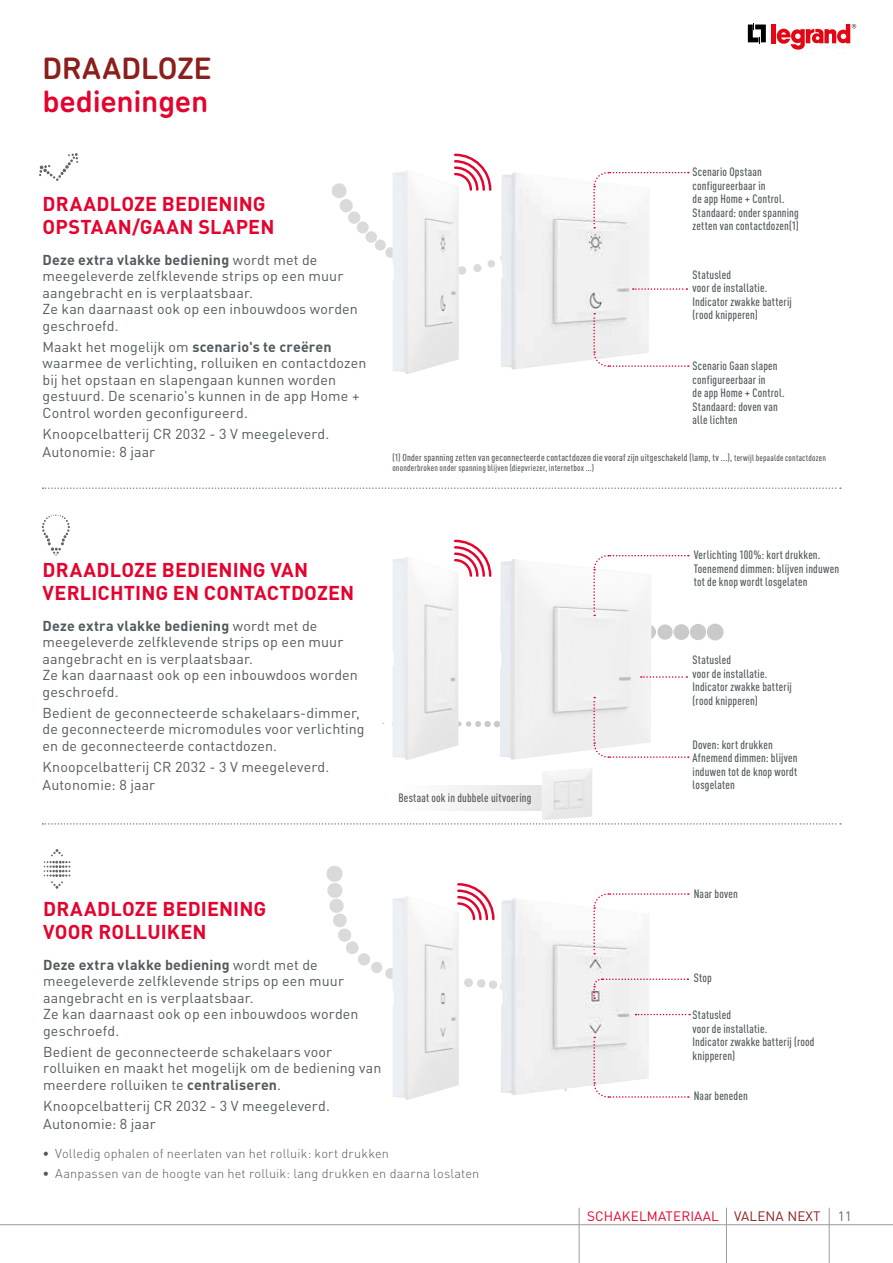
<style>
.page{position:relative;width:893px;height:1263px;background:#fff}
.page>*{position:absolute;margin:0;border:0;box-sizing:border-box;transform-origin:0 0}
.t1{font:500 31.5px "DIN Next Rounded LT Pro";letter-spacing:-.01em;color:#e4032e}
.t2{font:500 31.5px "DIN Next Rounded LT Pro";letter-spacing:-.005em;color:#8b1f1b}
.t3{font:700 19.8px/23.1px "DIN Pro";letter-spacing:.005em;color:#e4032e}
.t4{font:14.25px/16.5px "DIN Pro";letter-spacing:.01em;color:#535a5d}
.t5{font:13.5px "DIN Pro";letter-spacing:.01em;color:#e4032e}
.t6{font:13.5px "DIN Pro";color:#626a6e}
.t7{font:300 12.75px "DIN Pro";letter-spacing:.015em;color:#535a5d}
.t8{font:500 condensed 12px/13.5px "DIN Pro";letter-spacing:.015em;color:#535a5d}
.t9{font:500 condensed 9.9px "DIN Pro";letter-spacing:.02em;color:#535a5d}
.t10{font:500 condensed 9px "DIN Pro";letter-spacing:.025em;color:#535a5d}
.s1{font-weight:700}
.s2{font-size:9px}
.s3{color:#8b1f1b}
</style>
<div class="page">
<svg style="left:326px;top:866px;width:175px;height:123px"></svg>
<hr style="left:0;top:1224px;width:893px;height:1px;background:#9d9d9c">
<hr style="left:726px;top:1208px;width:1px;height:55px;background:#9d9d9c">
<hr style="left:579px;top:1208px;width:1px;height:55px;background:#9d9d9c">
<hr style="left:829px;top:1208px;width:1px;height:55px;background:#9d9d9c">
<svg style="left:748px;top:23px;width:18px;height:21px"></svg>
<hr style="left:772px;top:24px;width:4px;height:19px;background:#e30613">
<svg style="left:777px;top:24px;width:79px;height:26px"></svg>
<img style="left:500px;top:559px;width:151px;height:201px">
<img style="left:392px;top:557px;width:66px;height:203px">
<img style="left:501px;top:898px;width:148px;height:197px">
<img style="left:393px;top:896px;width:66px;height:204px">
<img style="left:501px;top:213px;width:148px;height:156px">
<img style="left:393px;top:275px;width:66px;height:99px">
<svg style="left:593px;top:313px;width:96px;height:55px"></svg>
<svg style="left:633px;top:288px;width:54px;height:2px"></svg>
<svg style="left:593px;top:171px;width:96px;height:57px"></svg>
<svg style="left:382px;top:624px;width:342px;height:134px"></svg>
<svg style="left:593px;top:555px;width:96px;height:61px"></svg>
<svg style="left:635px;top:1014px;width:55px;height:1px"></svg>
<svg style="left:332px;top:153px;width:229px;height:122px"></svg>
<svg style="left:453px;top:539px;width:39px;height:39px"></svg>
<svg style="left:456px;top:882px;width:40px;height:39px"></svg>
<svg style="left:43px;top:487px;width:798px;height:2px"></svg>
<svg style="left:43px;top:823px;width:798px;height:2px"></svg>
<svg style="left:593px;top:1037px;width:96px;height:61px"></svg>
<svg style="left:593px;top:893px;width:96px;height:61px"></svg>
<svg style="left:592px;top:978px;width:96px;height:21px"></svg>
<svg style="left:42px;top:515px;width:28px;height:40px"></svg>
<svg style="left:44px;top:849px;width:26px;height:40px"></svg>
<svg style="left:39px;top:153px;width:39px;height:28px"></svg>
<div style="left:454px;top:785px;width:88px;height:25px;background:#ececec"></div>
<img style="left:542px;top:768px;width:50px;height:52px">
<h1 class="t2" style="left:43px;top:50px;width:171px">DRAADLOZE</h1>
<h1 class="t1" style="left:43px;top:83px;width:167px">bedieningen</h1>
<h2 class="t3" style="left:43px;top:191px;width:233px">DRAADLOZE BEDIENING<br>OPSTAAN/GAAN SLAPEN</h2>
<p class="t4" style="left:43px;top:250px;width:317px"><span class="s1">Deze extra vlakke bediening</span> wordt met de meegeleverde zelfklevende strips op een muur aangebracht en is verplaatsbaar.<br>Ze kan daarnaast ook op een inbouwdoos worden geschroefd.</p>
<p class="t4" style="left:43px;top:337px;width:325px">Maakt het mogelijk om <span class="s1">scenario's te creëren </span>waarmee de verlichting, rolluiken en contactdozen bij het opstaan en slapengaan kunnen worden gestuurd. De scenario's kunnen in de app Home + Control worden geconfigureerd.</p>
<p class="t4" style="left:43px;top:424px;width:288px;line-height:17.9px">Knoopcelbatterij CR 2032 - 3 V meegeleverd.<br>Autonomie: 8 jaar</p>
<p class="t8" style="left:693px;top:164px;width:108px">Scenario Opstaan configureerbaar in<br>de app Home + Control.<br>Standaard: onder spanning zetten van contactdozen(1)</p>
<p class="t8" style="left:693px;top:267px;width:101px">Statusled<br>voor de installatie.<br>Indicator zwakke batterij (rood knipperen)</p>
<p class="t8" style="left:693px;top:358px;width:94px">Scenario Gaan slapen configureerbaar in<br>de app Home + Control.<br>Standaard: doven van alle lichten</p>
<p class="t9" style="left:392px;top:450px;width:435px">(1) Onder spanning zetten van geconnecteerde contactdozen die vooraf zijn uitgeschakeld (lamp, tv ...), <span class="s2">terwijl bepaalde contactdozen</span></p>
<p class="t10" style="left:392px;top:461px;width:203px">ononderbroken onder spanning blijven (diepvriezer, internetbox ...)</p>
<h2 class="t3" style="left:43px;top:557px;width:313px">DRAADLOZE BEDIENING VAN<br>VERLICHTING EN CONTACTDOZEN</h2>
<p class="t4" style="left:43px;top:616px;width:317px"><span class="s1">Deze extra vlakke bediening</span> wordt met de meegeleverde zelfklevende strips op een muur aangebracht en is verplaatsbaar.<br>Ze kan daarnaast ook op een inbouwdoos worden geschroefd.</p>
<p class="t4" style="left:43px;top:703px;width:324px">Bedient de geconnecteerde schakelaars-dimmer, de geconnecteerde micromodules voor verlichting en de geconnecteerde contactdozen.</p>
<p class="t4" style="left:43px;top:756px;width:288px;line-height:17.9px">Knoopcelbatterij CR 2032 - 3 V meegeleverd.<br>Autonomie: 8 jaar</p>
<p class="t8" style="left:398px;top:790px;width:134px">Bestaat ook in dubbele uitvoering</p>
<p class="t8" style="left:694px;top:547px;width:147px">Verlichting 100%: kort drukken.<br>Toenemend dimmen: blijven induwen tot de knop wordt losgelaten</p>
<p class="t8" style="left:693px;top:652px;width:101px">Statusled<br>voor de installatie.<br>Indicator zwakke batterij (rood knipperen)</p>
<p class="t8" style="left:693px;top:737px;width:107px">Doven: kort drukken<br>Afnemend dimmen: blijven induwen tot de knop wordt losgelaten</p>
<h2 class="t3" style="left:43px;top:896px;width:224px">DRAADLOZE BEDIENING<br>VOOR ROLLUIKEN</h2>
<p class="t4" style="left:43px;top:955px;width:317px"><span class="s1">Deze extra vlakke bediening</span> wordt met de meegeleverde zelfklevende strips op een muur aangebracht en is verplaatsbaar.<br>Ze kan daarnaast ook op een inbouwdoos worden geschroefd.</p>
<p class="t4" style="left:43px;top:1042px;width:340px">Bedient de geconnecteerde schakelaars voor rolluiken en maakt het mogelijk om de bediening van meerdere rolluiken te <span class="s1">centraliseren</span>.</p>
<p class="t4" style="left:43px;top:1095px;width:288px;line-height:17.9px">Knoopcelbatterij CR 2032 - 3 V meegeleverd.<br>Autonomie: 8 jaar</p>
<p class="t8" style="left:694px;top:886px;width:46px">Naar boven</p>
<p class="t8" style="left:694px;top:970px;width:20px">Stop</p>
<p class="t8" style="left:693px;top:1007px;width:124px">Statusled<br>voor de installatie.<br>Indicator zwakke batterij (rood knipperen)</p>
<p class="t8" style="left:694px;top:1088px;width:56px">Naar beneden</p>
<p class="t7" style="left:43px;top:1145px;width:348px">• Volledig ophalen of neerlaten van het rolluik: kort drukken</p>
<p class="t7" style="left:43px;top:1165px;width:438px">• Aanpassen van de hoogte van het rolluik: lang drukken en daarna loslaten</p>
<p class="t5" style="left:587px;top:1205px;width:235px">SCHAKELMATERIAAL <span class="s3">VALENA NEXT</span></p>
<p class="t6" style="left:838px;top:1205px;width:16px">11</p>
</div>
